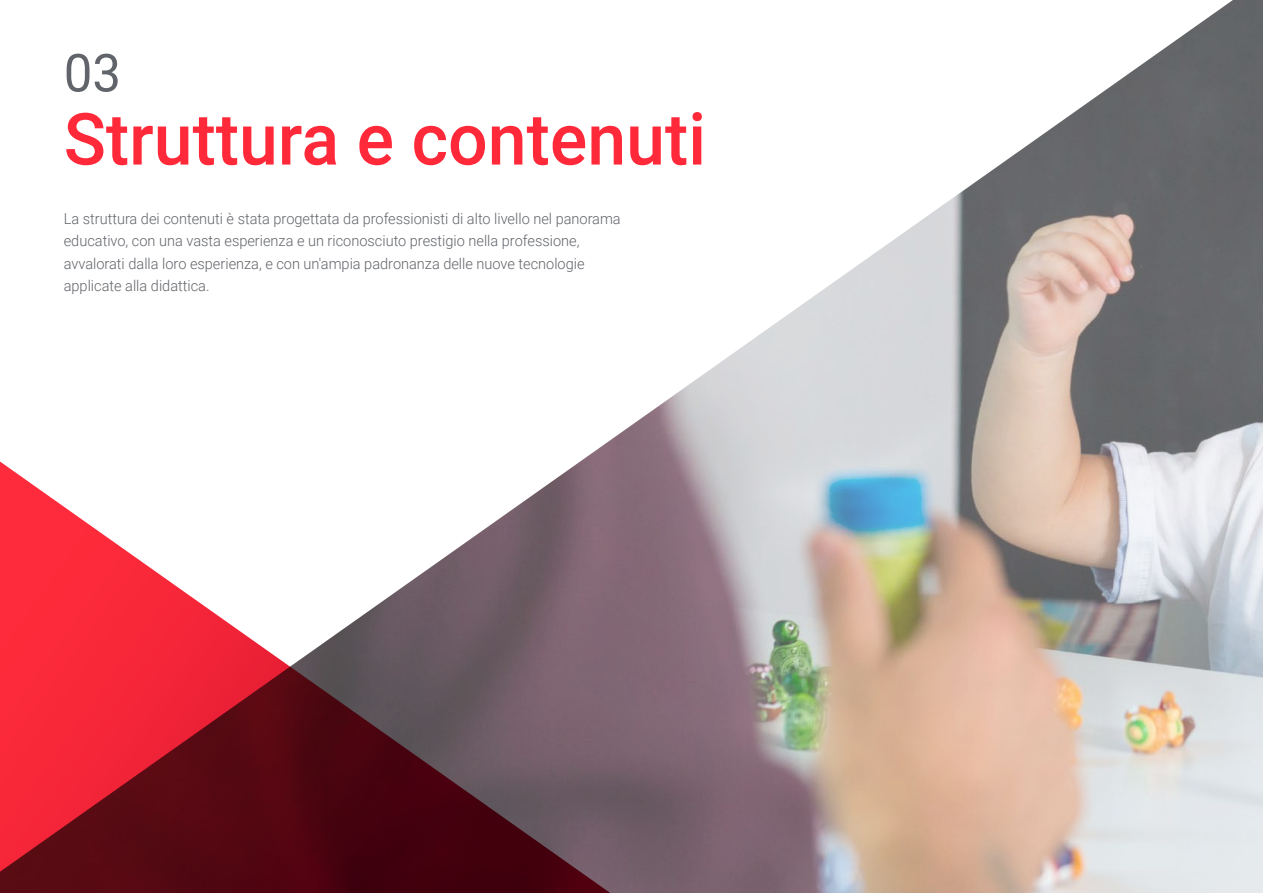
<style>
.page{position:relative;width:1263px;height:893px;background:#fff}
.page>*{position:absolute;margin:0;border:0;box-sizing:border-box;transform-origin:0 0}
.t1{font:500 72px "Roboto";color:#ff293a}
.t2{font:52.5px "Roboto";color:#61646a}
.t3{font:300 15px/22.5px "Roboto";color:#61646a}
</style>
<div class="page">
<img style="left:602px;top:0;width:661px;height:893px">
<svg style="left:0;top:446px;width:640px;height:447px"></svg>
<h2 class="t2" style="left:64px;top:36px;width:59px">03</h2>
<h1 class="t1" style="left:64px;top:89px;width:644px">Struttura e contenuti</h1>
<p class="t3" style="left:64px;top:207px;width:558px">La struttura dei contenuti è stata progettata da professionisti di alto livello nel panorama educativo, con una vasta esperienza e un riconosciuto prestigio nella professione, avvalorati dalla loro esperienza, e con un'ampia padronanza delle nuove tecnologie applicate alla didattica.</p>
</div>
